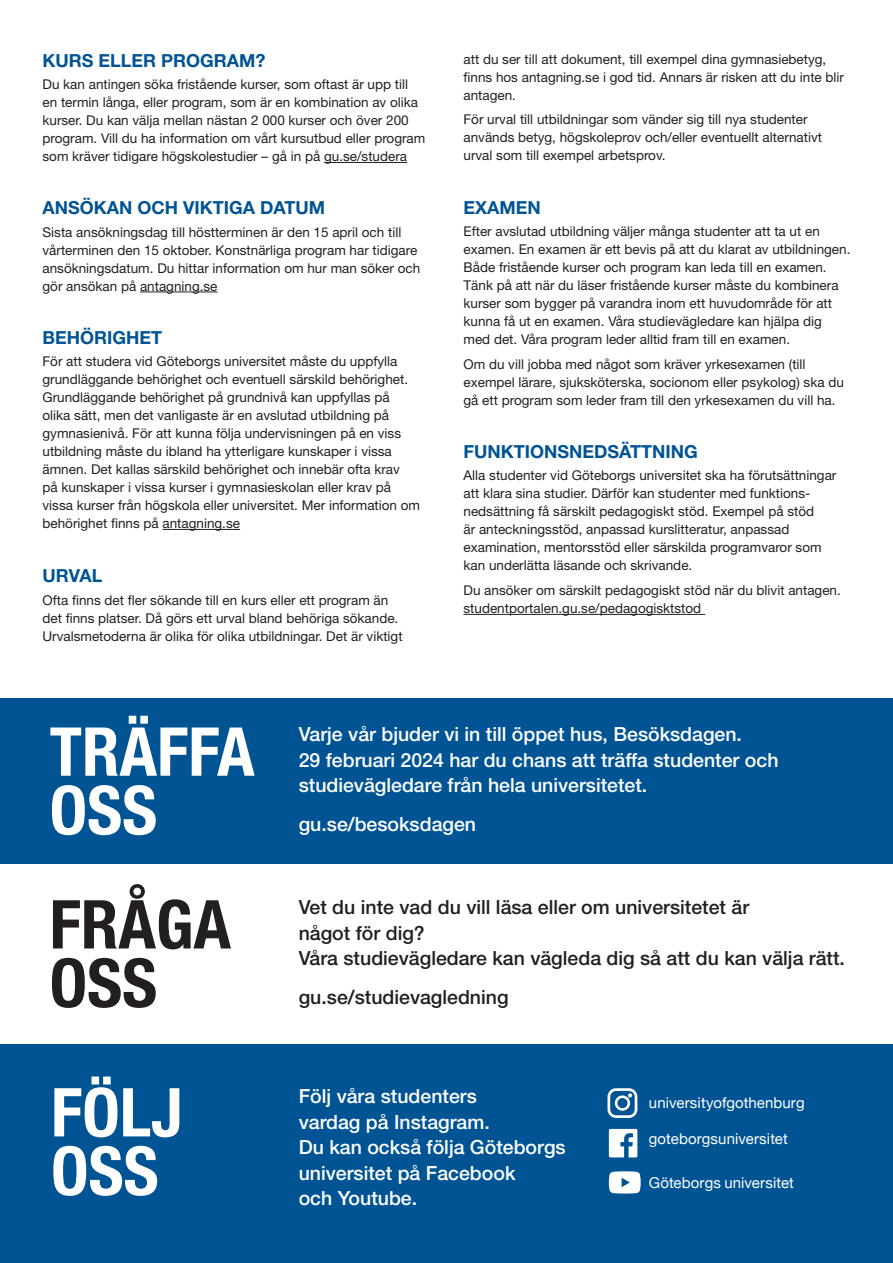
<style>
.page{position:relative;width:893px;height:1263px;background:#fff}
.page>*{position:absolute;margin:0;border:0;box-sizing:border-box;transform-origin:0 0}
.Bröd_lista{font:700 condensed 67.5px/58.5px "Helvetica Neue LT Pro";color:#fff}
.Bröd_lista-2{font:700 condensed 67.5px "Helvetica Neue LT Pro";color:#231f20}
.Bröd_lista-3{font:500 19.5px/25.5px "Helvetica Neue LT Pro";color:#fff}
.Bröd_lista-4{font:500 19.5px/25.5px "Helvetica Neue LT Pro";color:#231f20}
.rub_lista{font:700 18px "Helvetica Neue LT Pro";color:#015494}
.alternativt_bröd{font:15px "Helvetica Neue";letter-spacing:.005em;color:#fff}
.Bröd_lista-5{font:13.5px/18px "Helvetica Neue LT Pro";color:#231f20}
</style>
<div class="page">
<hr style="left:324px;top:162px;width:83px;height:1px;background:#231f20">
<hr style="left:140px;top:292px;width:78px;height:1px;background:#231f20">
<hr style="left:163px;top:529px;width:77px;height:1px;background:#231f20">
<hr style="left:463px;top:614px;width:242px;height:1px;background:#231f20">
<div style="left:0;top:698px;width:893px;height:165px;background:#015494"></div>
<div style="left:0;top:1045px;width:893px;height:218px;background:#015494"></div>
<svg style="left:609px;top:1129px;width:28px;height:28px"></svg>
<svg style="left:609px;top:1171px;width:32px;height:22px"></svg>
<div style="left:607px;top:1088px;width:30px;height:30px;border:3px solid #fff;border-radius:7px"></div>
<div style="left:615px;top:1095px;width:15px;height:16px;border:3px solid #fff;border-radius:50%"></div>
<svg style="left:628px;top:1093px;width:4px;height:4px"></svg>
<p class="rub_lista" style="left:43px;top:49px;width:225px">KURS ELLER PROGRAM?</p>
<p class="Bröd_lista-5" style="left:43px;top:75px;width:384px">Du kan antingen söka fristående kurser, som oftast är upp till en termin långa, eller program, som är en kombination av olika kurser. Du kan välja mellan nästan 2 000 kurser och över 200 program. Vill du ha information om vårt kursutbud eller program som kräver tidigare högskolestudier – gå in på gu.se/studera</p>
<p class="rub_lista" style="left:43px;top:197px;width:284px">ANSÖKAN OCH VIKTIGA DATUM</p>
<p class="Bröd_lista-5" style="left:43px;top:222px;width:379px">Sista ansökningsdag till höstterminen är den 15 april och till vårterminen den 15 oktober. Konstnärliga program har tidigare ansökningsdatum. Du hittar information om hur man söker och gör ansökan på antagning.se</p>
<p class="rub_lista" style="left:43px;top:326px;width:121px">BEHÖRIGHET</p>
<p class="Bröd_lista-5" style="left:43px;top:352px;width:379px">För att studera vid Göteborgs universitet måste du uppfylla grundläggande behörighet och eventuell särskild behörighet.<br>Grundläggande behörighet på grundnivå kan uppfyllas på olika sätt, men det vanligaste är en avslutad utbildning på gymnasienivå. För att kunna följa undervisningen på en viss utbildning måste du ibland ha ytterligare kunskaper i vissa ämnen. Det kallas särskild behörighet och innebär ofta krav<br>på kunskaper i vissa kurser i gymnasieskolan eller krav på vissa kurser från högskola eller universitet. Mer information om behörighet finns på antagning.se</p>
<p class="rub_lista" style="left:43px;top:564px;width:61px">URVAL</p>
<p class="Bröd_lista-5" style="left:43px;top:590px;width:362px">Ofta finns det fler sökande till en kurs eller ett program än det finns platser. Då görs ett urval bland behöriga sökande.<br>Urvalsmetoderna är olika för olika utbildningar. Det är viktigt</p>
<p class="Bröd_lista-5" style="left:463px;top:50px;width:382px">att du ser till att dokument, till exempel dina gymnasiebetyg, finns hos antagning.se i god tid. Annars är risken att du inte blir antagen.</p>
<p class="Bröd_lista-5" style="left:463px;top:110px;width:360px">För urval till utbildningar som vänder sig till nya studenter används betyg, högskoleprov och/eller eventuellt alternativt urval som till exempel arbetsprov.</p>
<p class="rub_lista" style="left:463px;top:196px;width:79px">EXAMEN</p>
<p class="Bröd_lista-5" style="left:463px;top:222px;width:388px">Efter avslutad utbildning väljer många studenter att ta ut en examen. En examen är ett bevis på att du klarat av utbildningen.<br>Både fristående kurser och program kan leda till en examen.<br>Tänk på att när du läser fristående kurser måste du kombinera kurser som bygger på varandra inom ett huvudområde för att kunna få ut en examen. Våra studievägledare kan hjälpa dig med det. Våra program leder alltid fram till en examen.</p>
<p class="Bröd_lista-5" style="left:463px;top:355px;width:382px">Om du vill jobba med något som kräver yrkesexamen (till exempel lärare, sjuksköterska, socionom eller psykolog) ska du gå ett program som leder fram till den yrkesexamen du vill ha.</p>
<p class="rub_lista" style="left:463px;top:440px;width:236px">FUNKTIONSNEDSÄTTNING</p>
<p class="Bröd_lista-5" style="left:463px;top:466px;width:374px">Alla studenter vid Göteborgs universitet ska ha förutsättningar att klara sina studier. Därför kan studenter med funktions&shy;nedsättning få särskilt pedagogiskt stöd. Exempel på stöd<br>är anteckningsstöd, anpassad kurslitteratur, anpassad examination, mentorsstöd eller särskilda programvaror som kan underlätta läsande och skrivande.</p>
<p class="Bröd_lista-5" style="left:463px;top:581px;width:379px">Du ansöker om särskilt pedagogiskt stöd när du blivit antagen. studentportalen.gu.se/pedagogisktstod</p>
<p class="Bröd_lista" style="left:50px;top:723px;width:206px">TRÄFFA</p>
<p class="Bröd_lista" style="left:50px;top:781px;width:109px">OSS</p>
<p class="Bröd_lista-2" style="left:50px;top:884px;width:183px">FRÅGA</p>
<p class="Bröd_lista-2" style="left:50px;top:942px;width:109px">OSS</p>
<p class="Bröd_lista" style="left:51px;top:1083px;width:133px">FÖLJ<br>OSS</p>
<p class="Bröd_lista-3" style="left:299px;top:721px;width:445px">Varje vår bjuder vi in till öppet hus, Besöksdagen.</p>
<p class="Bröd_lista-3" style="left:299px;top:747px;width:481px">29 februari 2024 har du chans att träffa studenter och studievägledare från hela universitetet.</p>
<p class="Bröd_lista-3" style="left:299px;top:811px;width:179px">gu.se/besoksdagen</p>
<p class="Bröd_lista-4" style="left:299px;top:894px;width:548px">Vet du inte vad du vill läsa eller om universitetet är<br>något för dig?<br>Våra studievägledare kan vägleda dig så att du kan välja rätt.</p>
<p class="Bröd_lista-4" style="left:299px;top:983px;width:211px">gu.se/studievagledning</p>
<p class="Bröd_lista-3" style="left:299px;top:1083px;width:193px">Följ våra studenters vardag på Instagram.</p>
<p class="Bröd_lista-3" style="left:299px;top:1134px;width:268px">Du kan också följa Göteborgs universitet på Facebook<br>och Youtube.</p>
<p class="alternativt_bröd" style="left:649px;top:1092px;width:157px">universityofgothenburg</p>
<p class="alternativt_bröd" style="left:649px;top:1128px;width:140px">goteborgsuniversitet</p>
<p class="alternativt_bröd" style="left:649px;top:1171px;width:146px">Göteborgs universitet</p>
</div>
